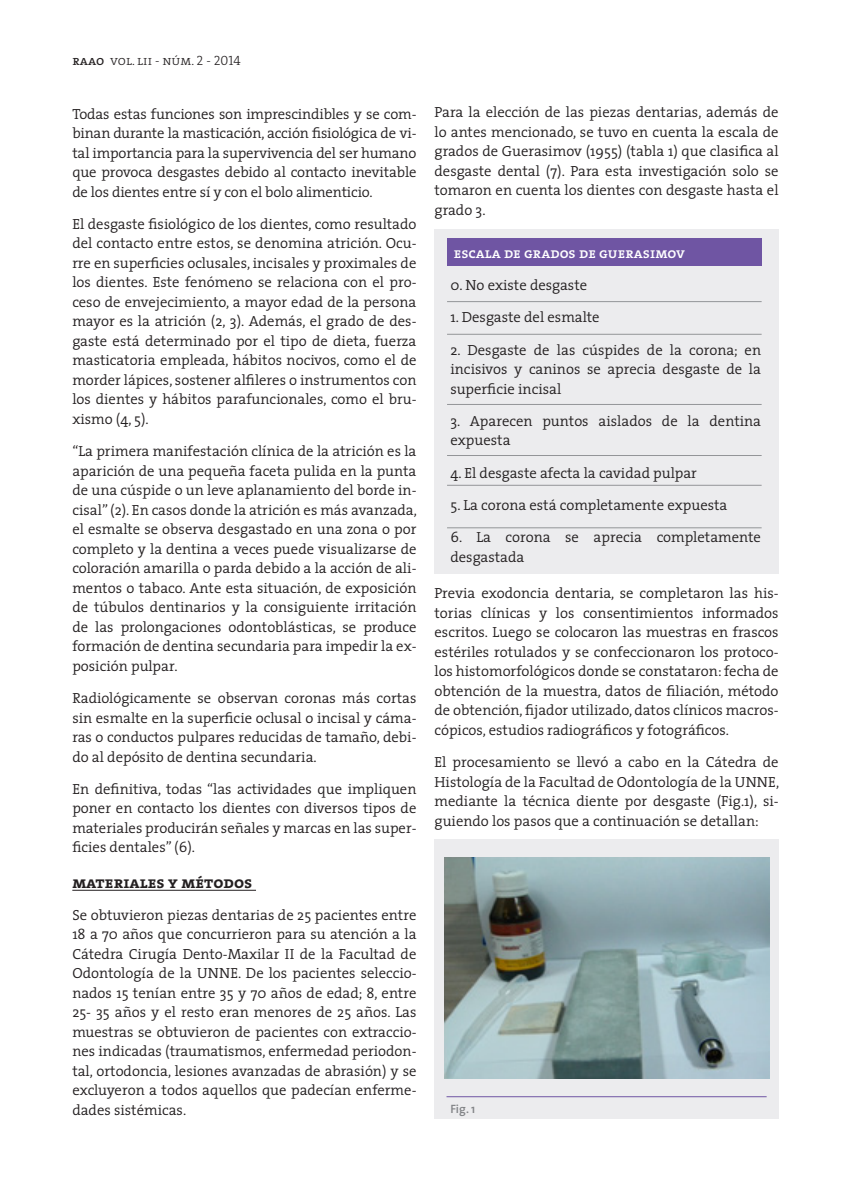
<style>
.page{position:relative;width:851px;height:1191px;background:#fff}
.page>*{position:absolute;margin:0;border:0;box-sizing:border-box;transform-origin:0 0}
.Subtitulos_1{font:16.5px "The Serif Bold Caps";color:#231f20}
.Texto{font:300 14.7px/19.5px "The Serif";color:#231f20;text-align:justify}
.Texto-2{font:14.7px "The Serif Semi Bold Caps";color:#fff}
.t1{font:13.5px "The Serif Light Caps";color:#231f20}
.Epigrafe{font:600 12.15px "The Sans";color:#808285}
.s1{font-family:"The Serif Regular Caps"}
</style>
<div class="page">
<hr style="left:72px;top:890px;width:184px;height:1px;background:#231f20">
<div style="left:434px;top:839px;width:344px;height:279px;background:#ececee"></div>
<hr style="left:446px;top:1096px;width:320px;height:1px;background:#6f55a3">
<img style="left:444px;top:857px;width:325px;height:221px">
<div style="left:434px;top:230px;width:344px;height:344px;background:#ececee"></div>
<div style="left:447px;top:238px;width:314px;height:28px;background:#6f55a3"></div>
<hr style="left:447px;top:301px;width:314px;height:1px;background:#939598">
<hr style="left:447px;top:334px;width:314px;height:1px;background:#939598">
<hr style="left:447px;top:404px;width:314px;height:1px;background:#939598">
<hr style="left:447px;top:455px;width:314px;height:1px;background:#939598">
<hr style="left:447px;top:485px;width:314px;height:1px;background:#939598">
<hr style="left:447px;top:527px;width:314px;height:1px;background:#939598">
<p class="t1" style="left:72px;top:50px;width:170px"><span class="s1">raao</span> vol. lii - núm. 2 - 2014</p>
<p class="Texto" style="left:72px;top:103px;width:345px">Todas estas funciones son imprescindibles y se com&shy;binan durante la masticación, acción fisiológica de vi&shy;tal importancia para la supervivencia del ser humano que provoca desgastes debido al contacto inevitable de los dientes entre sí y con el bolo alimenticio.</p>
<p class="Texto" style="left:72px;top:214px;width:345px">El desgaste fisiológico de los dientes, como resultado del contacto entre estos, se denomina atrición. Ocu&shy;rre en superficies oclusales, incisales y proximales de los dientes. Este fenómeno se relaciona con el pro&shy;ceso de envejecimiento, a mayor edad de la persona mayor es la atrición (2, 3). Además, el grado de des&shy;gaste está determinado por el tipo de dieta, fuerza masticatoria empleada, hábitos nocivos, como el de morder lápices, sostener alfileres o instrumentos con los dientes y hábitos parafuncionales, como el bru&shy;xismo (4, 5).</p>
<p class="Texto" style="left:72px;top:441px;width:346px">“La primera manifestación clínica de la atrición es la aparición de una pequeña faceta pulida en la punta de una cúspide o un leve aplanamiento del borde in&shy;cisal” (2). En casos donde la atrición es más avanzada, el esmalte se observa desgastado en una zona o por completo y la dentina a veces puede visualizarse de coloración amarilla o parda debido a la acción de ali&shy;mentos o tabaco. Ante esta situación, de exposición de túbulos dentinarios y la consiguiente irritación de las prolongaciones odontoblásticas, se produce formación de dentina secundaria para impedir la ex&shy;posición pulpar.</p>
<p class="Texto" style="left:72px;top:688px;width:345px">Radiológicamente se observan coronas más cortas sin esmalte en la superficie oclusal o incisal y cáma&shy;ras o conductos pulpares reducidas de tamaño, debi&shy;do al depósito de dentina secundaria.</p>
<p class="Texto" style="left:72px;top:778px;width:345px">En definitiva, todas “las actividades que impliquen poner en contacto los dientes con diversos tipos de materiales producirán señales y marcas en las super&shy;ficies dentales” (6).</p>
<p class="Subtitulos_1" style="left:72px;top:868px;width:181px">materiales y métodos</p>
<p class="Texto" style="left:72px;top:904px;width:345px">Se obtuvieron piezas dentarias de 25 pacientes entre 18 a 70 años que concurrieron para su atención a la Cátedra Cirugía Dento-Maxilar II de la Facultad de Odontología de la UNNE. De los pacientes seleccio&shy;nados 15 tenían entre 35 y 70 años de edad; 8, entre 25- 35 años y el resto eran menores de 25 años. Las muestras se obtuvieron de pacientes con extraccio&shy;nes indicadas (traumatismos, enfermedad periodon&shy;tal, ortodoncia, lesiones avanzadas de abrasión) y se excluyeron a todos aquellos que padecían enferme&shy;dades sistémicas.</p>
<p class="Texto" style="left:434px;top:102px;width:345px">Para la elección de las piezas dentarias, además de lo antes mencionado, se tuvo en cuenta la escala de grados de Guerasimov (1955) (tabla 1) que clasifica al desgaste dental (7). Para esta investigación solo se tomaron en cuenta los dientes con desgaste hasta el grado 3.</p>
<p class="Texto-2" style="left:453px;top:240px;width:233px">escala de grados de guerasimov</p>
<p class="Texto" style="left:450px;top:275px;width:138px">0. No existe desgaste</p>
<p class="Texto" style="left:450px;top:307px;width:151px">1. Desgaste del esmalte</p>
<p class="Texto" style="left:450px;top:339px;width:312px">2. Desgaste de las cúspides de la corona; en incisivos y caninos se aprecia desgaste de la superficie incisal</p>
<p class="Texto" style="left:450px;top:410px;width:312px">3. Aparecen puntos aislados de la dentina expuesta</p>
<p class="Texto" style="left:450px;top:462px;width:248px">4. El desgaste afecta la cavidad pulpar</p>
<p class="Texto" style="left:450px;top:494px;width:278px">5. La corona está completamente expuesta</p>
<p class="Texto" style="left:450px;top:527px;width:312px">6. La corona se aprecia completamente desgastada</p>
<p class="Texto" style="left:434px;top:583px;width:345px">Previa exodoncia dentaria, se completaron las his&shy;torias clínicas y los consentimientos informados escritos. Luego se colocaron las muestras en frascos estériles rotulados y se confeccionaron los protoco&shy;los histomorfológicos donde se constataron: fecha de obtención de la muestra, datos de filiación, método de obtención, fijador utilizado, datos clínicos macros&shy;cópicos, estudios radiográficos y fotográficos.</p>
<p class="Texto" style="left:434px;top:752px;width:346px">El procesamiento se llevó a cabo en la Cátedra de Histología de la Facultad de Odontología de la UNNE, mediante la técnica diente por desgaste (Fig.1), si&shy;guiendo los pasos que a continuación se detallan:</p>
<p class="Epigrafe" style="left:450px;top:1098px;width:27px">Fig. 1</p>
</div>
